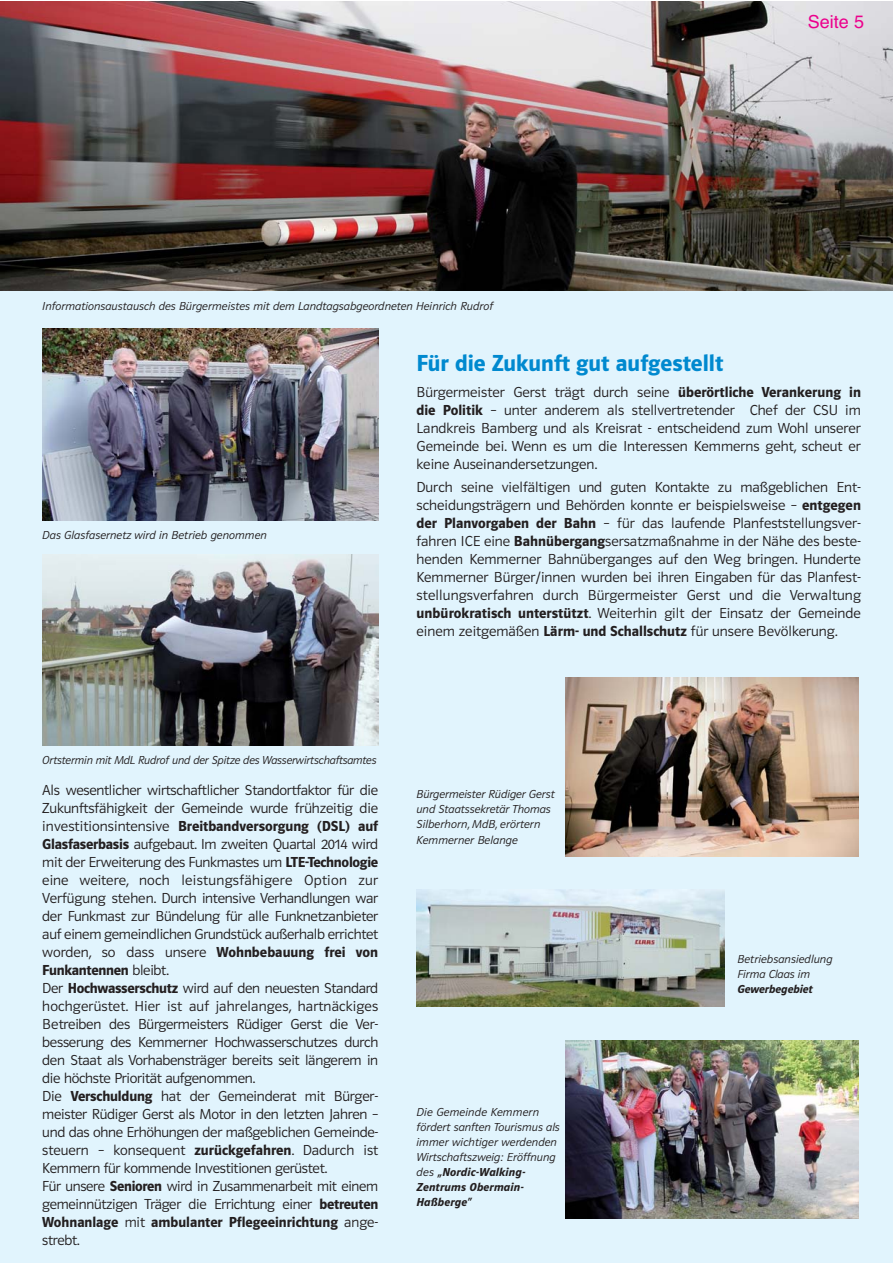
<style>
.page{position:relative;width:893px;height:1263px;background:#fff}
.page>*{position:absolute;margin:0;border:0;box-sizing:border-box;transform-origin:0 0}
.t1{font:24px "Polo 22 K Hfett";color:#0089cf}
.t2{font:18px "Helvetica";color:#ec008c}
.t3{font:15px/18px "Polo 22 K Leicht";letter-spacing:-.02em;color:#231f20;text-align:justify}
.t4{font:15px "Polo 22 K Hfett";letter-spacing:-.005em;color:#231f20}
.t5{font:12px/15px "Polo 22 K Leicht Kursiv";letter-spacing:.005em;color:#231f20}
.t6{font:12px/15px "Polo 22 K Hfett Kursiv";letter-spacing:.02em;color:#231f20}
.t7{font:12px "Polo 22 K Hfett Kursiv";color:#231f20}
.s1{font-family:"Polo 22 K Hfett"}
.s2{font-family:"Polo 22 K Leicht"}
.s3{font-family:"Polo 22 K Leicht Kursiv"}
</style>
<div class="page">
<div style="left:0;top:1px;width:892px;height:1262px;background:#e1f4fd"></div>
<img style="left:0;top:1px;width:892px;height:289px">
<img style="left:42px;top:329px;width:336px;height:191px">
<img style="left:565px;top:677px;width:294px;height:179px">
<img style="left:416px;top:889px;width:308px;height:118px">
<img style="left:42px;top:554px;width:336px;height:191px">
<img style="left:565px;top:1040px;width:294px;height:179px">
<p class="t5" style="left:42px;top:299px;width:453px">Informationsaustausch des Bürgermeistes mit dem Landtagsabgeordneten Heinrich Rudrof</p>
<p class="t2" style="left:808px;top:15px;width:58px">Seite 5</p>
<p class="t5" style="left:42px;top:528px;width:226px">Das Glasfasernetz wird in Betrieb genommen</p>
<h1 class="t1" style="left:416px;top:354px;width:308px">Für die Zukunft gut aufgestellt</h1>
<p class="t3" style="left:416px;top:385px;width:446px">Bürgermeister Gerst trägt durch seine <span class="s1">überörtliche Verankerung in die Politik</span> – unter anderem als stellvertretender Chef der CSU im Landkreis Bamberg und als Kreisrat - entscheidend zum Wohl unserer Gemeinde bei. Wenn es um die Interessen Kemmerns geht, scheut er keine Auseinandersetzungen.</p>
<p class="t3" style="left:416px;top:479px;width:446px">Durch seine vielfältigen und guten Kontakte zu maßgeblichen Ent&shy;scheidungsträgern und Behörden konnte er beispielsweise – <span class="s1">entgegen der Planvorgaben der Bahn</span> – für das laufende Planfeststellungsver&shy;fahren ICE eine <span class="s1">Bahnübergang</span>sersatzmaßnahme in der Nähe des beste&shy;henden Kemmerner Bahnüberganges auf den Weg bringen. Hunderte Kemmerner Bürger/innen wurden bei ihren Eingaben für das Planfest&shy;stellungsverfahren durch Bürgermeister Gerst und die Verwaltung <span class="s1">unbürokratisch unterstützt</span>. Weiterhin gilt der Einsatz der Gemeinde einem zeitgemäßen <span class="s1">Lärm- und Schallschutz</span> für unsere Bevölkerung.</p>
<p class="t5" style="left:42px;top:754px;width:336px">Ortstermin mit MdL Rudrof und der Spitze des Wasserwirtschaftsamtes</p>
<p class="t3" style="left:42px;top:782px;width:337px">Als wesentlicher wirtschaftlicher Standortfaktor für die<br>Zukunftsfähigkeit der Gemeinde wurde frühzeitig die</p>
<p class="t4" style="left:42px;top:820px;width:337px"><span class="s2">investitionsintensive</span> Breitbandversorgung (DSL) auf</p>
<p class="t3" style="left:42px;top:836px;width:337px"><span class="s1">Glasfaserbasis</span> aufgebaut. Im zweiten Quartal 2014 wird mit der Erweiterung des Funkmastes um <span class="s1">LTE-Technologie </span>eine weitere, noch leistungsfähigere Option zur Verfügung stehen. Durch intensive Verhandlungen war der Funkmast zur Bündelung für alle Funknetzanbieter auf einem gemeindlichen Grundstück außerhalb errichtet worden, so dass unsere <span class="s1">Wohnbebauung frei von</span></p>
<p class="t4" style="left:42px;top:964px;width:128px">Funkantennen <span class="s2">bleibt.</span></p>
<p class="t3" style="left:42px;top:980px;width:337px;text-align:left">Der <span class="s1">Hochwasserschutz</span> wird auf den neuesten Standard hochgerüstet. Hier ist auf jahrelanges, hartnäckiges Betreiben des Bürgermeisters Rüdiger Gerst die Ver&shy;besserung des Kemmerner Hochwasserschutzes durch den Staat als Vorhabensträger bereits seit längerem in die höchste Priorität aufgenommen.<br>Die <span class="s1">Verschuldung</span> hat der Gemeinderat mit Bürger&shy;meister Rüdiger Gerst als Motor in den letzten Jahren – und das ohne Erhöhungen der maßgeblichen Gemeinde&shy;steuern – konsequent <span class="s1">zurückgefahren</span>. Dadurch ist Kemmern für kommende Investitionen gerüstet.<br>Für unsere <span class="s1">Senioren</span> wird in Zusammenarbeit mit einem gemeinnützigen Träger die Errichtung einer <span class="s1">betreuten</span></p>
<p class="t4" style="left:42px;top:1216px;width:337px">Wohnanlage <span class="s2">mit</span> ambulanter Pflegeeinrichtung <span class="s2">ange-</span></p>
<p class="t3" style="left:42px;top:1232px;width:39px">strebt.</p>
<p class="t5" style="left:416px;top:788px;width:140px">Bürgermeister Rüdiger Gerst und Staatssekretär Thomas<br>Silberhorn, MdB, erörtern<br>Kemmerner Belange</p>
<p class="t5" style="left:416px;top:1106px;width:145px">Die Gemeinde Kemmern fördert sanften Tourismus als immer wichtiger werdenden<br>Wirtschaftszweig: Eröffnung</p>
<p class="t6" style="left:416px;top:1166px;width:110px"><span class="s3">des</span> „Nordic-Walking-<br>Zentrums Obermain-<br>Haßberge“</p>
<p class="t5" style="left:738px;top:953px;width:96px">Betriebsansiedlung<br>Firma Claas im</p>
<p class="t7" style="left:738px;top:985px;width:77px">Gewerbegebiet</p>
</div>
